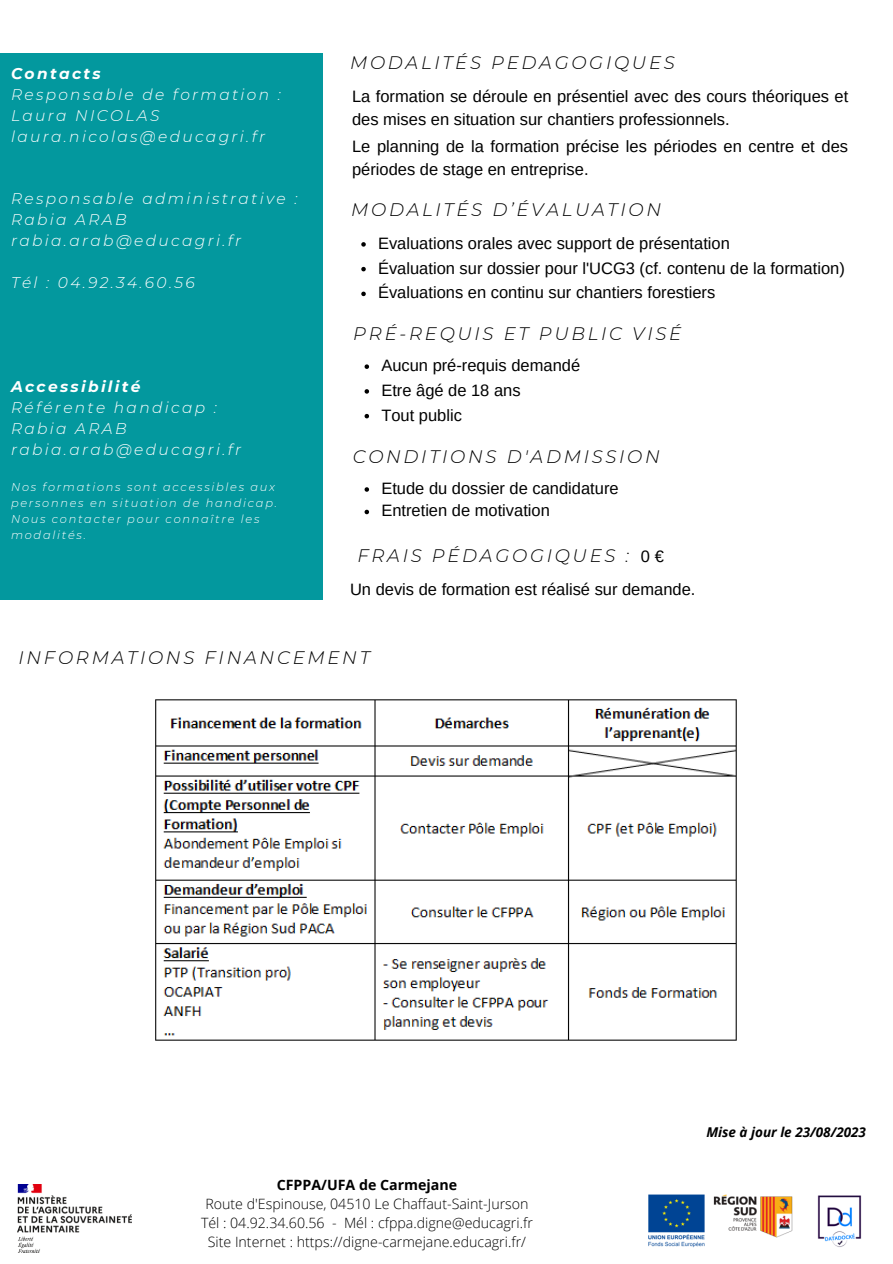
<style>
.page{position:relative;width:893px;height:1264px;background:#fff}
.page>*{position:absolute;margin:0;border:0;box-sizing:border-box;transform-origin:0 0}
.t1{font:italic 300 18.15px "Montserrat";letter-spacing:.15em;color:#000}
.t2{font:16.5px "Arimo";color:#000}
.t3{font:16.5px/23px "Arimo";color:#000}
.t4{font:italic 300 15.45px "Montserrat";letter-spacing:.15em;color:#fff}
.t5{font:italic 700 15.45px "Montserrat";letter-spacing:.15em;color:#fff}
.t6{font:300 14.25px "Open Sans";color:#000}
.t7{font:700 14.25px "Open Sans";color:#000}
.t8{font:italic 700 13.5px "Open Sans";color:#000}
.t9{font:italic 300 11.4px/16.2px "Montserrat";letter-spacing:.15em;color:#fff}
</style>
<div class="page">
<div style="left:0;top:53px;width:322px;height:547px;background:#03989e"></div>
<img style="left:648px;top:1194px;width:214px;height:54px">
<img style="left:18px;top:1184px;width:114px;height:68px">
<img style="left:155px;top:699px;width:582px;height:342px">
<svg style="left:364px;top:364px;width:5px;height:5px"></svg>
<svg style="left:364px;top:389px;width:5px;height:4px"></svg>
<svg style="left:364px;top:414px;width:5px;height:4px"></svg>
<svg style="left:361px;top:242px;width:5px;height:5px"></svg>
<svg style="left:361px;top:267px;width:5px;height:4px"></svg>
<svg style="left:361px;top:291px;width:5px;height:5px"></svg>
<svg style="left:364px;top:487px;width:5px;height:5px"></svg>
<svg style="left:364px;top:509px;width:5px;height:5px"></svg>
<p class="t5" style="left:11px;top:64px;width:91px">Contacts</p>
<p class="t4" style="left:11px;top:85px;width:271px">Responsable de formation :</p>
<p class="t4" style="left:11px;top:106px;width:150px">Laura NICOLAS</p>
<p class="t4" style="left:11px;top:127px;width:256px">laura.nicolas@educagri.fr</p>
<p class="t4" style="left:11px;top:189px;width:288px">Responsable administrative :</p>
<p class="t4" style="left:11px;top:210px;width:117px">Rabia ARAB</p>
<p class="t4" style="left:11px;top:231px;width:232px">rabia.arab@educagri.fr</p>
<p class="t4" style="left:11px;top:273px;width:185px">Tél : 04.92.34.60.56</p>
<p class="t5" style="left:11px;top:377px;width:131px">Accessibilité</p>
<p class="t4" style="left:11px;top:398px;width:207px">Référente handicap :</p>
<p class="t4" style="left:11px;top:419px;width:117px">Rabia ARAB</p>
<p class="t4" style="left:11px;top:440px;width:232px">rabia.arab@educagri.fr</p>
<p class="t9" style="left:11px;top:479px;width:267px">Nos formations sont accessibles aux personnes en situation de handicap.</p>
<p class="t9" style="left:11px;top:511px;width:250px">Nous contacter pour connaître les modalités.</p>
<p class="t1" style="left:350px;top:52px;width:326px">MODALITÉS PEDAGOGIQUES</p>
<p class="t3" style="left:352px;top:85px;width:497px">La formation se déroule en présentiel avec des cours théoriques et des mises en situation sur chantiers professionnels.</p>
<p class="t3" style="left:352px;top:135px;width:497px">Le planning de la formation précise les périodes en centre et des périodes de stage en entreprise.</p>
<p class="t1" style="left:351px;top:199px;width:311px">MODALITÉS D’ÉVALUATION</p>
<p class="t2" style="left:378px;top:234px;width:353px">Evaluations orales avec support de présentation</p>
<p class="t2" style="left:378px;top:259px;width:468px">Évaluation sur dossier pour l'UCG3 (cf. contenu de la formation)</p>
<p class="t2" style="left:378px;top:283px;width:338px">Évaluations en continu sur chantiers forestiers</p>
<p class="t1" style="left:353px;top:322px;width:329px">PRÉ-REQUIS ET PUBLIC VISÉ</p>
<p class="t2" style="left:381px;top:356px;width:200px">Aucun pré-requis demandé</p>
<p class="t2" style="left:381px;top:381px;width:141px">Etre âgé de 18 ans</p>
<p class="t2" style="left:381px;top:406px;width:82px">Tout public</p>
<p class="t1" style="left:352px;top:445px;width:308px">CONDITIONS D'ADMISSION</p>
<p class="t2" style="left:381px;top:479px;width:239px">Etude du dossier de candidature</p>
<p class="t2" style="left:381px;top:501px;width:170px">Entretien de motivation</p>
<p class="t1" style="left:357px;top:544px;width:273px">FRAIS PÉDAGOGIQUES :</p>
<p class="t2" style="left:641px;top:547px;width:24px">0 €</p>
<p class="t2" style="left:350px;top:580px;width:347px">Un devis de formation est réalisé sur demande.</p>
<p class="t1" style="left:18px;top:646px;width:353px">INFORMATIONS FINANCEMENT</p>
<p class="t7" style="left:277px;top:1174px;width:182px">CFPPA/UFA de Carmejane</p>
<p class="t6" style="left:205px;top:1193px;width:325px">Route d'Espinouse, 04510 Le Chaffaut-Saint-Jurson</p>
<p class="t6" style="left:201px;top:1212px;width:333px">Tél : 04.92.34.60.56 - Mél : cfppa.digne@educagri.fr</p>
<p class="t6" style="left:208px;top:1231px;width:319px">Site Internet : https://digne-carmejane.educagri.fr/</p>
<p class="t8" style="left:706px;top:1122px;width:161px">Mise à jour le 23/08/2023</p>
</div>
